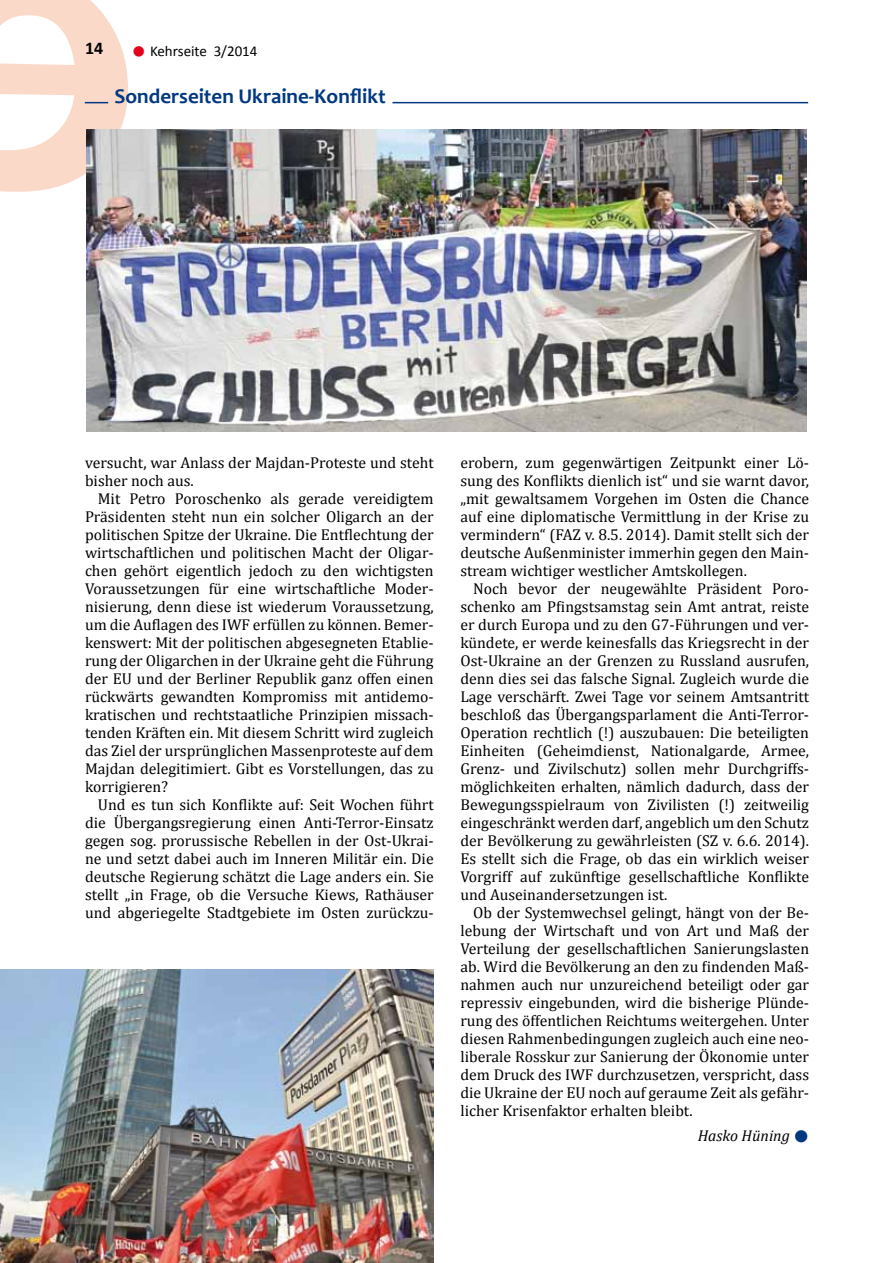
<style>
.page{position:relative;width:893px;height:1263px;background:#fff}
.page>*{position:absolute;margin:0;border:0;box-sizing:border-box;transform-origin:0 0}
.t1{font:700 21px "Candara";color:#003882}
.t2{font:700 18px "Calibri";color:#000}
.t3{font:15.75px/18px "Cambria";color:#000;text-align:justify}
.t4{font:italic 15.75px "Cambria";color:#000}
.t5{font:15px "Calibri";color:#000}
.s1{color:#e2001a}
.s2{color:#003882}
</style>
<div class="page">
<hr style="left:392px;top:102px;width:416px;height:1px;background:#003882">
<img style="left:87px;top:130px;width:719px;height:302px">
<img style="left:0;top:969px;width:434px;height:294px">
<svg style="left:84px;top:101px;width:44px;height:90px"></svg>
<p class="t2" style="left:85px;top:37px;width:20px">14</p>
<p class="t5" style="left:132px;top:42px;width:127px"><span class="s1">●</span> Kehrseite 3/2014</p>
<h1 class="t1" style="left:115px;top:84px;width:273px">Sonderseiten Ukraine-Konflikt</h1>
<p class="t3" style="left:85px;top:454px;width:350px">versucht, war Anlass der Majdan-Proteste und steht bisher noch aus.</p>
<p class="t3" style="left:85px;top:490px;width:350px;text-indent:13px">Mit Petro Poroschenko als gerade vereidigtem Präsidenten steht nun ein solcher Oligarch an der politischen Spitze der Ukraine. Die Entflechtung der wirtschaftlichen und politischen Macht der Oligar&shy;chen gehört eigentlich jedoch zu den wichtigsten Voraussetzungen für eine wirtschaftliche Moder&shy;nisierung, denn diese ist wiederum Voraussetzung, um die Auflagen des IWF erfüllen zu können. Bemer&shy;kenswert: Mit der politischen abgesegneten Etablie&shy;rung der Oligarchen in der Ukraine geht die Führung der EU und der Berliner Republik ganz offen einen rückwärts gewandten Kompromiss mit antidemo&shy;kratischen und rechtstaatliche Prinzipien missach&shy;tenden Kräften ein. Mit diesem Schritt wird zugleich das Ziel der ursprünglichen Massenproteste auf dem Majdan delegitimiert. Gibt es Vorstellungen, das zu korrigieren?</p>
<p class="t3" style="left:85px;top:796px;width:350px;text-indent:13px">Und es tun sich Konflikte auf: Seit Wochen führt die Übergangsregierung einen Anti-Terror-Einsatz gegen sog. prorussische Rebellen in der Ost-Ukrai&shy;ne und setzt dabei auch im Inneren Militär ein. Die deutsche Regierung schätzt die Lage anders ein. Sie stellt „in Frage, ob die Versuche Kiews, Rathäuser und abgeriegelte Stadtgebiete im Osten zurückzu-</p>
<p class="t3" style="left:460px;top:454px;width:350px">erobern, zum gegenwärtigen Zeitpunkt einer Lö&shy;sung des Konflikts dienlich ist“ und sie warnt davor, „mit gewaltsamem Vorgehen im Osten die Chance auf eine diplomatische Vermittlung in der Krise zu vermindern“ (FAZ v. 8.5. 2014). Damit stellt sich der deutsche Außenminister immerhin gegen den Main&shy;stream wichtiger westlicher Amtskollegen.</p>
<p class="t3" style="left:460px;top:580px;width:350px;text-indent:13px">Noch bevor der neugewählte Präsident Poro&shy;schenko am Pfingstsamstag sein Amt antrat, reiste er durch Europa und zu den G7-Führungen und ver&shy;kündete, er werde keinesfalls das Kriegsrecht in der Ost-Ukraine an der Grenzen zu Russland ausrufen, denn dies sei das falsche Signal. Zugleich wurde die Lage verschärft. Zwei Tage vor seinem Amtsantritt beschloß das Übergangsparlament die Anti-Terror-Operation rechtlich (!) auszubauen: Die beteiligten Einheiten (Geheimdienst, Nationalgarde, Armee, Grenz- und Zivilschutz) sollen mehr Durchgriffs&shy;möglichkeiten erhalten, nämlich dadurch, dass der Bewegungsspielraum von Zivilisten (!) zeitweilig eingeschränkt werden darf, angeblich um den Schutz der Bevölkerung zu gewährleisten (SZ v. 6.6. 2014).<br>Es stellt sich die Frage, ob das ein wirklich weiser Vorgriff auf zukünftige gesellschaftliche Konflikte und Auseinandersetzungen ist.</p>
<p class="t3" style="left:460px;top:904px;width:350px;text-indent:13px">Ob der Systemwechsel gelingt, hängt von der Be&shy;lebung der Wirtschaft und von Art und Maß der Verteilung der gesellschaftlichen Sanierungslasten ab. Wird die Bevölkerung an den zu findenden Maß&shy;nahmen auch nur unzureichend beteiligt oder gar repressiv eingebunden, wird die bisherige Plünde&shy;rung des öffentlichen Reichtums weitergehen. Unter diesen Rahmenbedingungen zugleich auch eine neo&shy;liberale Rosskur zur Sanierung der Ökonomie unter dem Druck des IWF durchzusetzen, verspricht, dass die Ukraine der EU noch auf geraume Zeit als gefähr&shy;licher Krisenfaktor erhalten bleibt.</p>
<p class="t4" style="left:698px;top:1126px;width:113px">Hasko Hüning <span class="s2">●</span></p>
</div>
